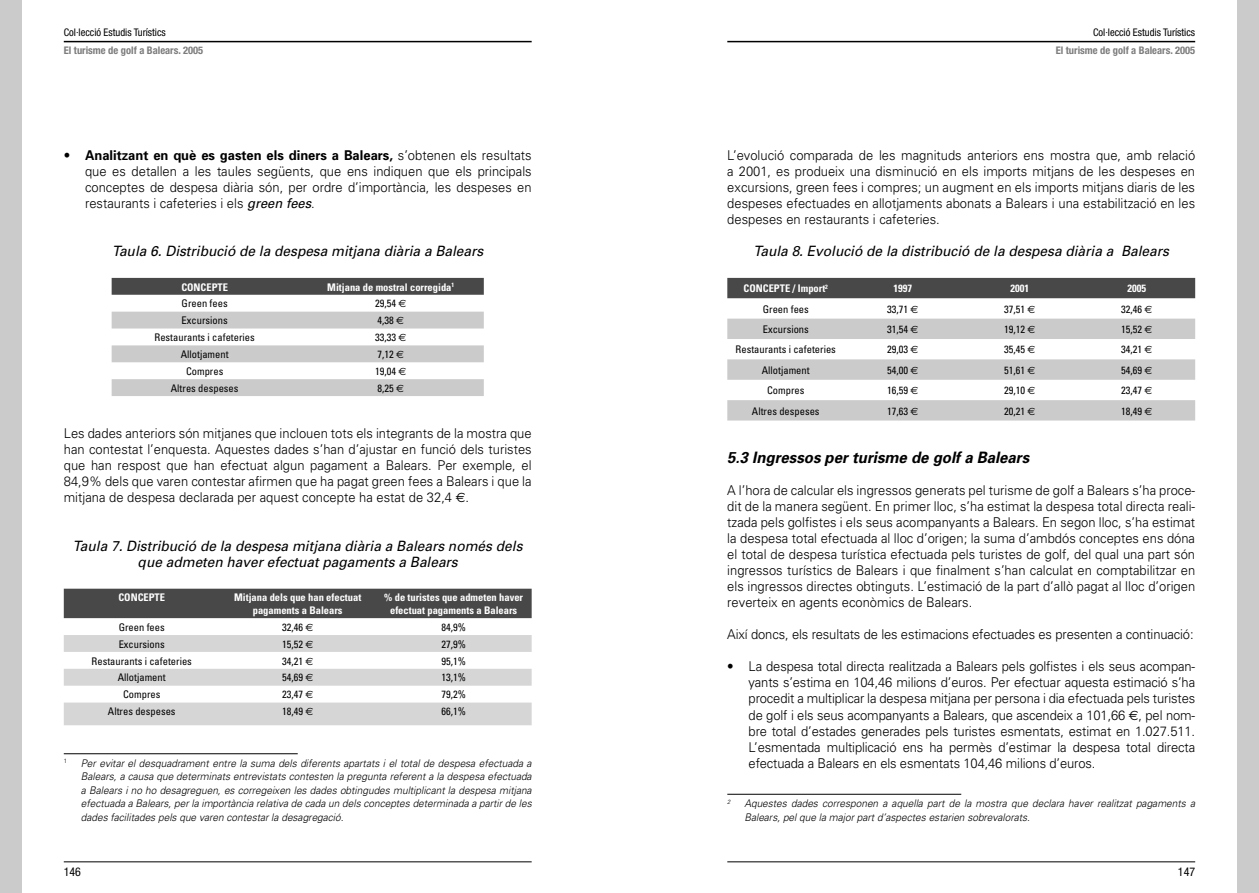
<style>
.page{position:relative;width:1259px;height:893px;background:#fff}
.page>*{position:absolute;margin:0;border:0;box-sizing:border-box;transform-origin:0 0}
.t1{font:italic 700 15.75px "Univers";color:#000;scale:.95 1}
.t2{font:italic 14.25px/16px "Univers";color:#000;text-align:center;scale:.96 1}
.t3{font:300 13.5px/16px "Univers";color:#000;text-align:justify;scale:.96 1}
.t4{font:condensed 12px "Helvetica Neue";color:#000}
.t5{font:italic 300 10.5px/13.5px "Univers";color:#000;text-align:justify;scale:.96 1}
.t6{font:condensed 10.5px "Univers";color:#000}
.t7{font:700 condensed 10.5px/12.6px "Univers";color:#fff;text-align:center}
.t8{font:700 condensed 10.5px "Helvetica Neue";color:#7c7c7c}
.t9{font:condensed 10.5px "Helvetica Neue";color:#000}
.t10{font:300 6.15px "Univers";color:#000;scale:.96 1}
.t11{font:italic 300 6.15px "Univers";color:#000;scale:.96 1}
.s1{font-weight:700}
.s2{font-weight:400;font-style:italic}
.s3{font-family:"Euro Sans";font-stretch:normal}
.s4{font-family:"Euro Sans";font-weight:400}
</style>
<div class="page">
<hr style="left:64px;top:861px;width:467px;height:1px;background:#000">
<hr style="left:64px;top:41px;width:467px;height:1px;background:#000">
<div style="left:0;top:0;width:21px;height:893px;background:#cbcbcb"></div>
<hr style="left:727px;top:41px;width:468px;height:1px;background:#000">
<hr style="left:727px;top:861px;width:468px;height:1px;background:#000">
<div style="left:1237px;top:0;width:22px;height:893px;background:#cbcbcb"></div>
<div style="left:112px;top:278px;width:372px;height:17px;background:#484848"></div>
<svg style="left:112px;top:312px;width:372px;height:84px"></svg>
<div style="left:64px;top:589px;width:467px;height:29px;background:#484848"></div>
<svg style="left:64px;top:635px;width:467px;height:90px"></svg>
<div style="left:727px;top:278px;width:468px;height:20px;background:#484848"></div>
<svg style="left:727px;top:319px;width:468px;height:102px;fill:#cbcbcb"></svg>
<hr style="left:64px;top:753px;width:234px;height:1px;background:#000">
<hr style="left:727px;top:794px;width:234px;height:1px;background:#000">
<p class="t9" style="left:64px;top:27px;width:104px">Col·lecció Estudis Turístics</p>
<p class="t8" style="left:64px;top:44px;width:141px">El turisme de golf a Balears. 2005</p>
<p class="t3" style="left:85px;top:147px;width:467px;text-indent:-21px">• <span class="s1">Analitzant en què es gasten els diners a Balears,</span> s’obtenen els resultats que es detallen a les taules següents, que ens indiquen que els principals conceptes de despesa diària són, per ordre d’importància, les despeses en restaurants i cafeteries i els <span class="s2">green fees</span>.</p>
<p class="t2" style="left:112px;top:243px;width:388px">Taula 6. Distribució de la despesa mitjana diària a Balears</p>
<p class="t7" style="left:181px;top:280px;width:48px">CONCEPTE</p>
<p class="t7" style="left:327px;top:280px;width:128px">Mitjana de mostral corregida<sup>1</sup></p>
<p class="t6" style="left:182px;top:297px;width:48px">Green fees</p>
<p class="t6" style="left:375px;top:297px;width:33px">29,54 <span class="s3">€</span></p>
<p class="t6" style="left:182px;top:314px;width:48px">Excursions</p>
<p class="t6" style="left:377px;top:314px;width:28px">4,38 <span class="s3">€</span></p>
<p class="t6" style="left:154px;top:331px;width:102px">Restaurants i cafeteries</p>
<p class="t6" style="left:375px;top:331px;width:33px">33,33 <span class="s3">€</span></p>
<p class="t6" style="left:181px;top:348px;width:49px">Allotjament</p>
<p class="t6" style="left:377px;top:348px;width:28px">7,12 <span class="s3">€</span></p>
<p class="t6" style="left:186px;top:365px;width:39px">Compres</p>
<p class="t6" style="left:375px;top:365px;width:33px">19,04 <span class="s3">€</span></p>
<p class="t6" style="left:171px;top:381px;width:69px">Altres despeses</p>
<p class="t6" style="left:377px;top:381px;width:28px">8,25 <span class="s3">€</span></p>
<p class="t3" style="left:64px;top:425px;width:489px">Les dades anteriors són mitjanes que inclouen tots els integrants de la mostra que han contestat l’enquesta. Aquestes dades s’han d’ajustar en funció dels turistes que han respost que han efectuat algun pagament a Balears. Per exemple, el 84,9% dels que varen contestar afirmen que ha pagat green fees a Balears i que la mitjana de despesa declarada per aquest concepte ha estat de 32,4 <span class="s4">€</span>.</p>
<p class="t2" style="left:73px;top:538px;width:470px">Taula 7. Distribució de la despesa mitjana diària a Balears només dels que admeten haver efectuat pagaments a Balears</p>
<p class="t7" style="left:118px;top:591px;width:48px">CONCEPTE</p>
<p class="t7" style="left:234px;top:591px;width:129px">Mitjana dels que han efectuat pagaments a Balears</p>
<p class="t7" style="left:384px;top:591px;width:140px">% de turistes que admeten haver efectuat pagaments a Balears</p>
<p class="t6" style="left:119px;top:620px;width:48px">Green fees</p>
<p class="t6" style="left:282px;top:620px;width:33px">32,46 <span class="s3">€</span></p>
<p class="t6" style="left:441px;top:620px;width:26px">84,9%</p>
<p class="t6" style="left:119px;top:637px;width:48px">Excursions</p>
<p class="t6" style="left:282px;top:637px;width:33px">15,52 <span class="s3">€</span></p>
<p class="t6" style="left:441px;top:637px;width:26px">27,9%</p>
<p class="t6" style="left:92px;top:654px;width:102px">Restaurants i cafeteries</p>
<p class="t6" style="left:282px;top:654px;width:33px">34,21 <span class="s3">€</span></p>
<p class="t6" style="left:441px;top:654px;width:26px">95,1%</p>
<p class="t6" style="left:118px;top:671px;width:49px">Allotjament</p>
<p class="t6" style="left:282px;top:671px;width:33px">54,69 <span class="s3">€</span></p>
<p class="t6" style="left:441px;top:671px;width:26px">13,1%</p>
<p class="t6" style="left:123px;top:688px;width:39px">Compres</p>
<p class="t6" style="left:282px;top:688px;width:33px">23,47 <span class="s3">€</span></p>
<p class="t6" style="left:441px;top:688px;width:26px">79,2%</p>
<p class="t6" style="left:108px;top:705px;width:69px">Altres despeses</p>
<p class="t6" style="left:282px;top:705px;width:33px">18,49 <span class="s3">€</span></p>
<p class="t6" style="left:441px;top:705px;width:26px">66,1%</p>
<p class="t10" style="left:64px;top:757px;width:5px">1</p>
<p class="t5" style="left:81px;top:756px;width:471px">Per evitar el desquadrament entre la suma dels diferents apartats i el total de despesa efectuada a Balears, a causa que determinats entrevistats contesten la pregunta referent a la despesa efectuada a Balears i no ho desagreguen, es corregeixen les dades obtingudes multiplicant la despesa mitjana efectuada a Balears, per la importància relativa de cada un dels conceptes determinada a partir de les dades facilitades pels que varen contestar la desagregació.</p>
<p class="t4" style="left:64px;top:865px;width:19px">146</p>
<p class="t9" style="left:1093px;top:27px;width:104px">Col·lecció Estudis Turístics</p>
<p class="t8" style="left:1055px;top:44px;width:141px">El turisme de golf a Balears. 2005</p>
<p class="t3" style="left:727px;top:147px;width:489px">L’evolució comparada de les magnituds anteriors ens mostra que, amb relació a 2001, es produeix una disminució en els imports mitjans de les despeses en excursions, green fees i compres; un augment en els imports mitjans diaris de les despeses efectuades en allotjaments abonats a Balears i una estabilització en les despeses en restaurants i cafeteries.</p>
<p class="t2" style="left:753px;top:243px;width:434px">Taula 8. Evolució de la distribució de la despesa diària a Balears</p>
<p class="t7" style="left:743px;top:282px;width:86px">CONCEPTE / Import<sup>2</sup></p>
<p class="t7" style="left:893px;top:282px;width:20px">1997</p>
<p class="t7" style="left:1010px;top:282px;width:20px">2001</p>
<p class="t7" style="left:1127px;top:282px;width:20px">2005</p>
<p class="t6" style="left:763px;top:302px;width:48px">Green fees</p>
<p class="t6" style="left:887px;top:302px;width:33px">33,71 <span class="s3">€</span></p>
<p class="t6" style="left:1004px;top:302px;width:33px">37,51 <span class="s3">€</span></p>
<p class="t6" style="left:1121px;top:302px;width:33px">32,46 <span class="s3">€</span></p>
<p class="t6" style="left:763px;top:323px;width:48px">Excursions</p>
<p class="t6" style="left:887px;top:323px;width:33px">31,54 <span class="s3">€</span></p>
<p class="t6" style="left:1004px;top:323px;width:33px">19,12 <span class="s3">€</span></p>
<p class="t6" style="left:1121px;top:323px;width:33px">15,52 <span class="s3">€</span></p>
<p class="t6" style="left:735px;top:343px;width:102px">Restaurants i cafeteries</p>
<p class="t6" style="left:887px;top:343px;width:33px">29,03 <span class="s3">€</span></p>
<p class="t6" style="left:1004px;top:343px;width:33px">35,45 <span class="s3">€</span></p>
<p class="t6" style="left:1121px;top:343px;width:33px">34,21 <span class="s3">€</span></p>
<p class="t6" style="left:762px;top:363px;width:49px">Allotjament</p>
<p class="t6" style="left:887px;top:363px;width:33px">54,00 <span class="s3">€</span></p>
<p class="t6" style="left:1004px;top:363px;width:33px">51,61 <span class="s3">€</span></p>
<p class="t6" style="left:1121px;top:363px;width:33px">54,69 <span class="s3">€</span></p>
<p class="t6" style="left:767px;top:384px;width:39px">Compres</p>
<p class="t6" style="left:887px;top:384px;width:33px">16,59 <span class="s3">€</span></p>
<p class="t6" style="left:1004px;top:384px;width:33px">29,10 <span class="s3">€</span></p>
<p class="t6" style="left:1121px;top:384px;width:33px">23,47 <span class="s3">€</span></p>
<p class="t6" style="left:752px;top:404px;width:69px">Altres despeses</p>
<p class="t6" style="left:887px;top:404px;width:33px">17,63 <span class="s3">€</span></p>
<p class="t6" style="left:1004px;top:404px;width:33px">20,21 <span class="s3">€</span></p>
<p class="t6" style="left:1121px;top:404px;width:33px">18,49 <span class="s3">€</span></p>
<p class="t1" style="left:727px;top:448px;width:319px">5.3 Ingressos per turisme de golf a Balears</p>
<p class="t3" style="left:727px;top:482px;width:489px">A l’hora de calcular els ingressos generats pel turisme de golf a Balears s’ha proce&shy;dit de la manera següent. En primer lloc, s’ha estimat la despesa total directa reali&shy;tzada pels golfistes i els seus acompanyants a Balears. En segon lloc, s’ha estimat la despesa total efectuada al lloc d’origen; la suma d’ambdós conceptes ens dóna el total de despesa turística efectuada pels turistes de golf, del qual una part són ingressos turístics de Balears i que finalment s’han calculat en comptabilitzar en els ingressos directes obtinguts. L’estimació de la part d’allò pagat al lloc d’origen reverteix en agents econòmics de Balears.</p>
<p class="t3" style="left:727px;top:626px;width:487px">Així doncs, els resultats de les estimacions efectuades es presenten a continuació:</p>
<p class="t3" style="left:748px;top:659px;width:467px;text-indent:-21px">• La despesa total directa realitzada a Balears pels golfistes i els seus acompan&shy;yants s’estima en 104,46 milions d’euros. Per efectuar aquesta estimació s’ha procedit a multiplicar la despesa mitjana per persona i dia efectuada pels turistes de golf i els seus acompanyants a Balears, que ascendeix a 101,66 <span class="s4">€</span>, pel nom&shy;bre total d’estades generades pels turistes esmentats, estimat en 1.027.511.<br>L’esmentada multiplicació ens ha permès d’estimar la despesa total directa efectuada a Balears en els esmentats 104,46 milions d’euros.</p>
<p class="t11" style="left:727px;top:798px;width:5px">2</p>
<p class="t5" style="left:744px;top:797px;width:471px">Aquestes dades corresponen a aquella part de la mostra que declara haver realitzat pagaments a<br>Balears, pel que la major part d’aspectes estarien sobrevalorats.</p>
<p class="t4" style="left:1178px;top:865px;width:19px">147</p>
</div>
